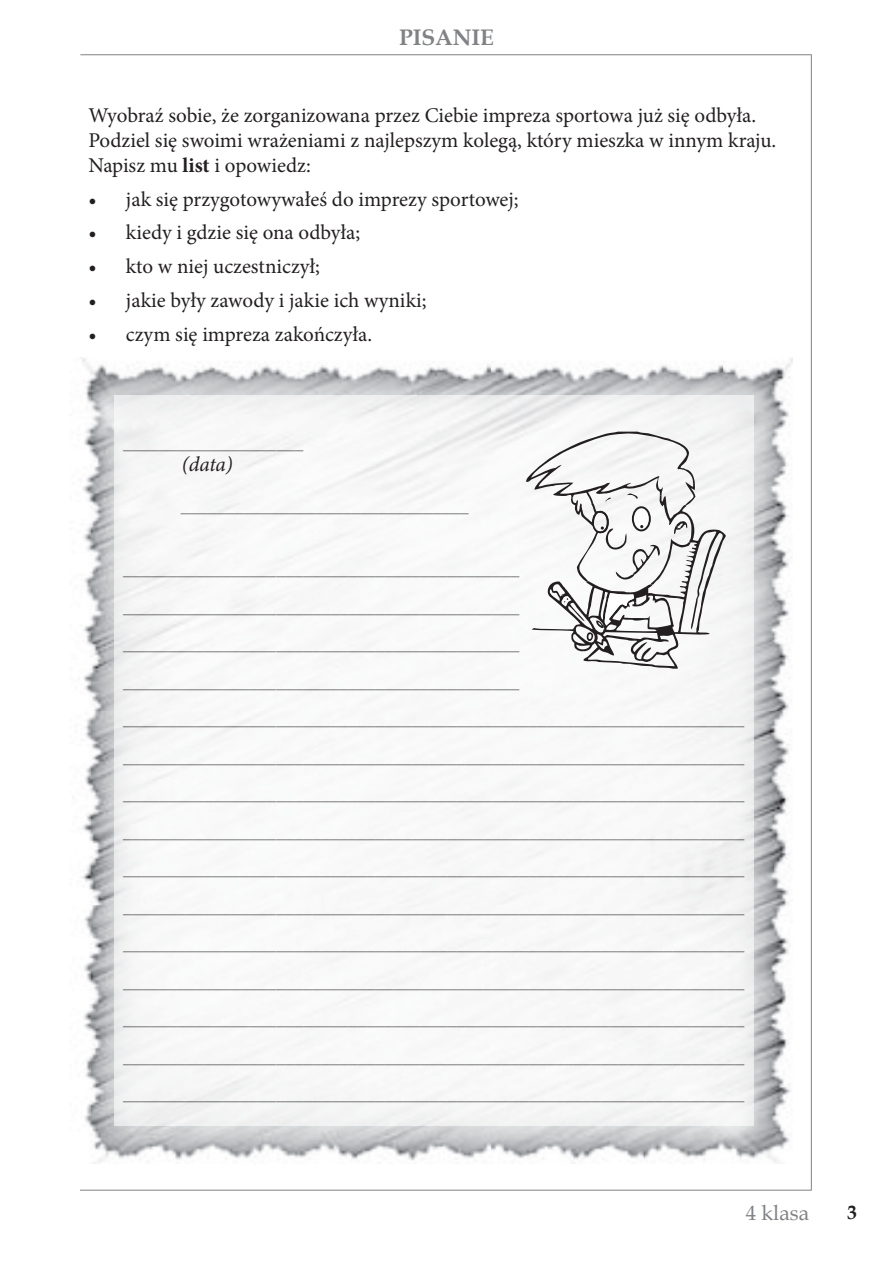
<style>
.page{position:relative;width:893px;height:1263px;background:#fff}
.page>*{position:absolute;margin:0;border:0;box-sizing:border-box;transform-origin:0 0}
.t1{font:700 22.5px "Book Antiqua";color:#808285}
.Options_1Col__4{font:21px/25.2px "Minion Pro";color:#231f20}
.t2{font:21px "Book Antiqua";color:#808285}
.Tekstas_4{font:italic 21px "Minion Pro";color:#231f20}
.t3{font:700 19.5px "Book Antiqua";color:#231f20}
.t4{font:18px/37.5px "Minion Pro";color:#231f20}
.s1{font-weight:700}
</style>
<div class="page">
<hr style="left:80px;top:54px;width:731px;height:1px;background:#808285">
<hr style="left:811px;top:54px;width:1px;height:1136px;background:#808285">
<hr style="left:80px;top:1190px;width:731px;height:1px;background:#808285">
<img style="left:80px;top:357px;width:713px;height:807px">
<div style="left:115px;top:395px;width:639px;height:730px;background:#f8f8f8"></div>
<svg style="left:526px;top:432px;width:200px;height:237px"></svg>
<p class="t1" style="left:399px;top:22px;width:96px">PISANIE</p>
<p class="Options_1Col__4" style="left:88px;top:102px;width:689px">Wyobraź sobie, że zorganizowana przez Ciebie impreza sportowa już się odbyła.<br>Podziel się swoimi wrażeniami z najlepszym kolegą, który mieszka w innym kraju.<br>Napisz mu <span class="s1">list</span> i opowiedz:</p>
<p class="Options_1Col__4" style="left:88px;top:186px;width:432px">• jak się przygotowywałeś do imprezy sportowej;</p>
<p class="Options_1Col__4" style="left:88px;top:220px;width:273px">• kiedy i gdzie się ona odbyła;</p>
<p class="Options_1Col__4" style="left:88px;top:254px;width:233px">• kto w niej uczestniczył;</p>
<p class="Options_1Col__4" style="left:88px;top:288px;width:340px">• jakie były zawody i jakie ich wyniki;</p>
<p class="Options_1Col__4" style="left:88px;top:321px;width:285px">• czym się impreza zakończyła.</p>
<p class="t4" style="left:123px;top:425px;width:181px">____________________</p>
<p class="Tekstas_4" style="left:182px;top:450px;width:53px">(data)</p>
<p class="t4" style="left:181px;top:488px;width:289px">________________________________</p>
<p class="t4" style="left:123px;top:551px;width:623px">____________________________________________ ____________________________________________ ____________________________________________ ____________________________________________ _____________________________________________________________________ _____________________________________________________________________ _____________________________________________________________________ _____________________________________________________________________ _____________________________________________________________________ _____________________________________________________________________ _____________________________________________________________________ _____________________________________________________________________ _____________________________________________________________________ _____________________________________________________________________ _____________________________________________________________________</p>
<p class="t2" style="left:746px;top:1198px;width:65px">4 klasa</p>
<p class="t3" style="left:847px;top:1199px;width:11px">3</p>
</div>
